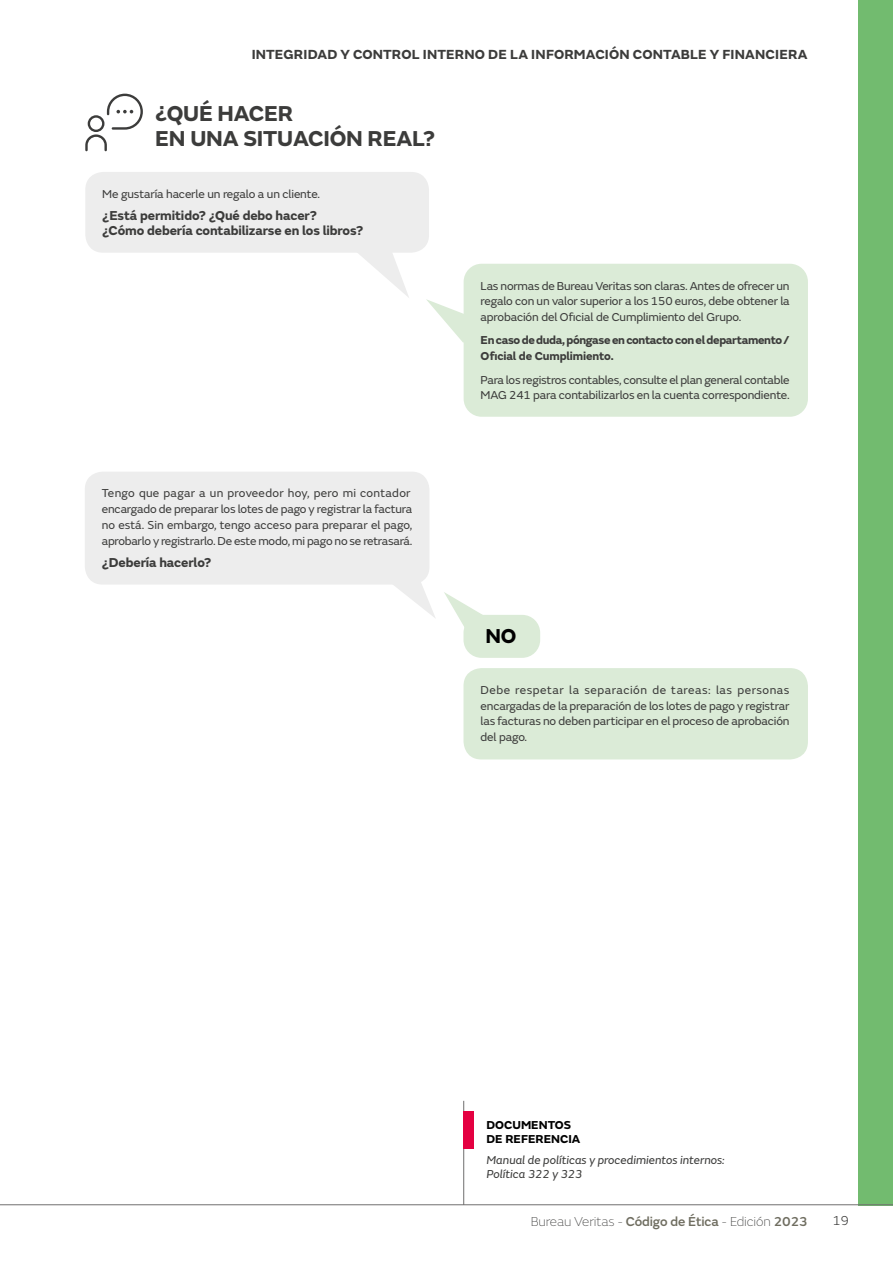
<style>
.page{position:relative;width:893px;height:1263px;background:#fff}
.page>*{position:absolute;margin:0;border:0;box-sizing:border-box;transform-origin:0 0}
.t1{font:700 22.5px/25.5px "FS Emeric";letter-spacing:-.01em;color:#3c3c3b}
.t2{font:700 21px "FS Emeric";color:#000}
.t3{font:700 13.8px "FS Emeric";letter-spacing:.01em;color:#3c3c3b}
.t4{font:700 13.5px/15px "FS Emeric";letter-spacing:-.01em;color:#3c3c3b}
.t5{font:100 13.5px "FS Emeric";letter-spacing:-.01em;color:#3c3c3b}
.t6{font:300 13.5px "FS Emeric";color:#3c3c3b}
.t7{font:12px/15.8px "FS Emeric";letter-spacing:-.01em;color:#3c3c3b;text-align:justify}
.t8{font:700 12px/15.8px "FS Emeric";letter-spacing:-.03em;color:#3c3c3b}
.t9{font:italic 12px/14px "FS Emeric";color:#3c3c3b}
.t10{font:700 12px/14px "FS Emeric";color:#000}
.s1{font-weight:500;color:#6f6d60}
</style>
<div class="page">
<div style="left:859px;top:0;width:34px;height:1205px;background:#72bb6f"></div>
<hr style="left:0;top:1204px;width:893px;height:1px;background:#706f6f">
<svg style="left:444px;top:592px;width:39px;height:34px"></svg>
<hr style="left:463px;top:1101px;width:1px;height:104px;background:#706f6f">
<div style="left:463px;top:1111px;width:11px;height:38px;background:#e40041"></div>
<svg style="left:85px;top:94px;width:58px;height:57px"></svg>
<svg style="left:358px;top:253px;width:51px;height:45px"></svg>
<div style="left:85px;top:172px;width:344px;height:81px;background:#ededed;border-radius:18px"></div>
<svg style="left:426px;top:299px;width:38px;height:44px"></svg>
<div style="left:464px;top:264px;width:344px;height:153px;background:#dbebd7;border-radius:18px"></div>
<svg style="left:394px;top:571px;width:41px;height:47px"></svg>
<div style="left:85px;top:472px;width:344px;height:113px;background:#ededed;border-radius:18px"></div>
<div style="left:463px;top:615px;width:77px;height:43px;background:#dbebd7;border-radius:18px"></div>
<div style="left:463px;top:668px;width:345px;height:91px;background:#dbebd7;border-radius:18px"></div>
<p class="t3" style="left:252px;top:44px;width:557px">INTEGRIDAD Y CONTROL INTERNO DE LA INFORMACIÓN CONTABLE Y FINANCIERA</p>
<h1 class="t1" style="left:155px;top:99px;width:282px">¿QUÉ HACER<br>EN UNA SITUACIÓN REAL?</h1>
<p class="t7" style="left:102px;top:185px;width:219px">Me gustaría hacerle un regalo a un cliente.</p>
<p class="t4" style="left:102px;top:207px;width:262px">¿Está permitido? ¿Qué debo hacer?<br>¿Cómo debería contabilizarse en los libros?</p>
<p class="t7" style="left:102px;top:485px;width:312px;text-align:left">Tengo que pagar a un proveedor hoy, pero mi contador encargado de preparar los lotes de pago y registrar la factura no está. Sin embargo, tengo acceso para preparar el pago, aprobarlo y registrarlo. De este modo, mi pago no se retrasará.</p>
<p class="t4" style="left:102px;top:554px;width:111px">¿Debería hacerlo?</p>
<p class="t7" style="left:481px;top:277px;width:311px">Las normas de Bureau Veritas son claras. Antes de ofrecer un regalo con un valor superior a los 150 euros, debe obtener la aprobación del Oficial de Cumplimiento del Grupo.</p>
<p class="t8" style="left:481px;top:332px;width:310px">En caso de duda, póngase en contacto con el departamento /<br>Oficial de Cumplimiento.</p>
<p class="t7" style="left:481px;top:371px;width:311px">Para los registros contables, consulte el plan general contable<br>MAG 241 para contabilizarlos en la cuenta correspondiente.</p>
<h2 class="t2" style="left:485px;top:619px;width:33px">NO</h2>
<p class="t7" style="left:480px;top:681px;width:311px">Debe respetar la separación de tareas: las personas encargadas de la preparación de los lotes de pago y registrar las facturas no deben participar en el proceso de aprobación del pago.</p>
<p class="t10" style="left:487px;top:1117px;width:95px">DOCUMENTOS<br>DE REFERENCIA</p>
<p class="t9" style="left:487px;top:1152px;width:240px">Manual de políticas y procedimientos internos:<br>Política 322 y 323</p>
<p class="t5" style="left:531px;top:1212px;width:279px">Bureau Veritas - <span class="s1">Código de Ética</span> - Edición <span class="s1">2023</span></p>
<p class="t6" style="left:833px;top:1211px;width:18px">19</p>
</div>
